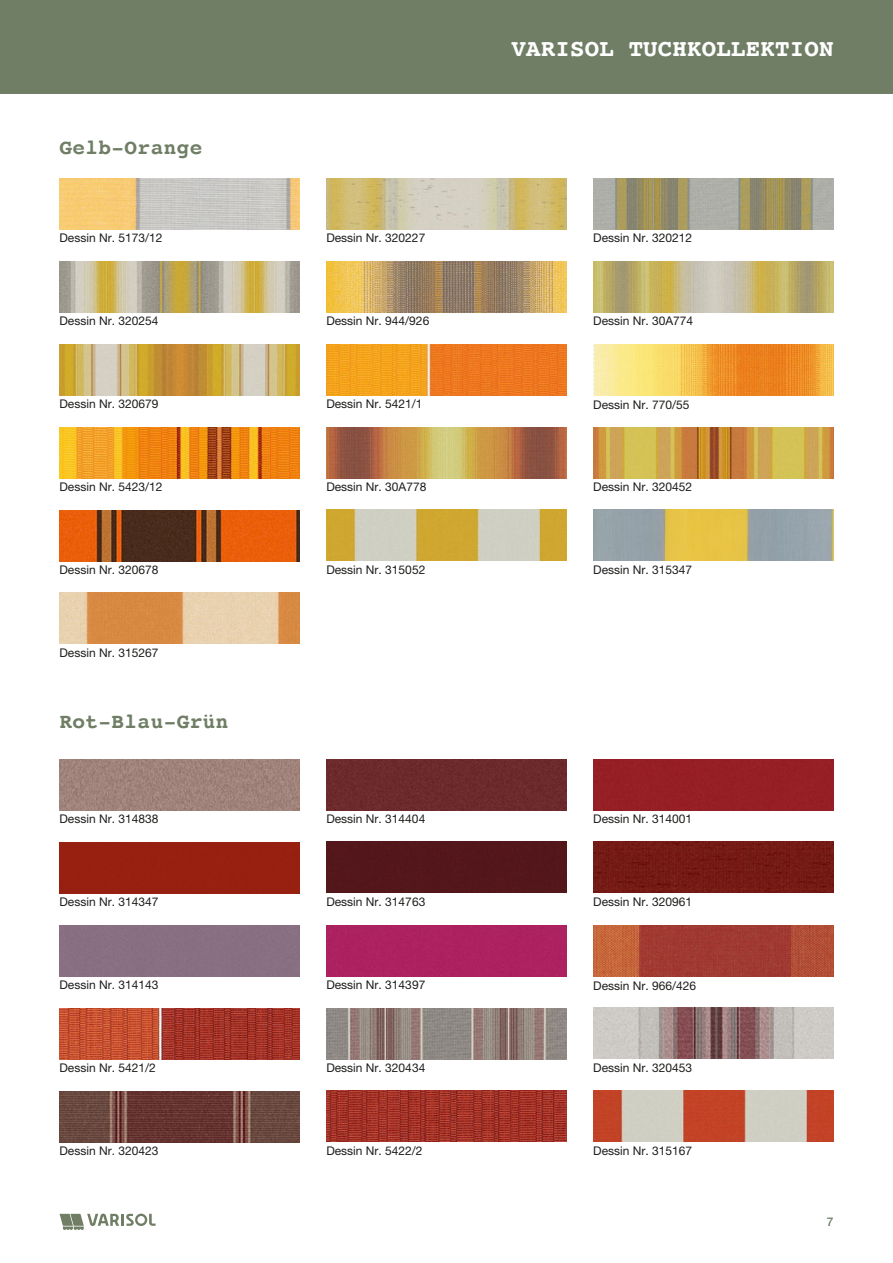
<style>
.page{position:relative;width:893px;height:1263px;background:#fff}
.page>*{position:absolute;margin:0;border:0;box-sizing:border-box;transform-origin:0 0}
.t1{font:700 24px "Courier";letter-spacing:.01em;color:#fff}
.t2{font:700 21px "Courier";letter-spacing:.02em;color:#707e66}
.t3{font:12px "Helvetica Neue LT Pro";color:#1d1d1b}
.t4{font:500 12px "Helvetica Neue LT Pro";color:#707e66}
</style>
<div class="page">
<div style="left:0;top:0;width:893px;height:94px;background:#707e66"></div>
<svg style="left:60px;top:1213px;width:96px;height:17px"></svg>
<img style="left:326px;top:261px;width:241px;height:52px">
<img style="left:60px;top:179px;width:240px;height:51px">
<img style="left:60px;top:261px;width:240px;height:52px">
<img style="left:593px;top:510px;width:240px;height:51px">
<img style="left:593px;top:926px;width:240px;height:51px">
<img style="left:593px;top:261px;width:240px;height:52px">
<img style="left:593px;top:428px;width:240px;height:51px">
<img style="left:60px;top:344px;width:240px;height:51px">
<img style="left:593px;top:179px;width:240px;height:51px">
<img style="left:593px;top:1091px;width:240px;height:51px">
<img style="left:326px;top:428px;width:241px;height:51px">
<img style="left:326px;top:510px;width:241px;height:51px">
<div style="left:326px;top:842px;width:241px;height:51px;background:#53161b"></div>
<div style="left:60px;top:842px;width:240px;height:51px;background:#982010"></div>
<div style="left:593px;top:759px;width:240px;height:51px;background:#961f25"></div>
<img style="left:326px;top:1008px;width:241px;height:51px">
<div style="left:326px;top:925px;width:241px;height:51px;background:#ad2160"></div>
<img style="left:326px;top:179px;width:241px;height:51px">
<img style="left:60px;top:510px;width:240px;height:51px">
<img style="left:326px;top:344px;width:241px;height:51px">
<img style="left:593px;top:344px;width:240px;height:51px">
<img style="left:60px;top:427px;width:240px;height:51px">
<img style="left:60px;top:593px;width:240px;height:51px">
<div style="left:326px;top:759px;width:241px;height:51px;background:#6c2a2c"></div>
<img style="left:60px;top:759px;width:240px;height:51px">
<div style="left:593px;top:842px;width:240px;height:51px;background:#741a15"></div>
<img style="left:60px;top:1008px;width:240px;height:51px">
<img style="left:326px;top:1091px;width:241px;height:51px">
<img style="left:60px;top:1091px;width:240px;height:51px">
<img style="left:593px;top:1008px;width:240px;height:51px">
<div style="left:60px;top:925px;width:240px;height:51px;background:#886f82"></div>
<h2 class="t2" style="left:60px;top:130px;width:144px">Gelb-Orange</h2>
<p class="t3" style="left:60px;top:231px;width:104px">Dessin Nr. 5173/12</p>
<p class="t3" style="left:60px;top:314px;width:100px">Dessin Nr. 320254</p>
<p class="t3" style="left:60px;top:397px;width:100px">Dessin Nr. 320679</p>
<p class="t3" style="left:60px;top:480px;width:104px">Dessin Nr. 5423/12</p>
<p class="t3" style="left:60px;top:563px;width:100px">Dessin Nr. 320678</p>
<p class="t3" style="left:60px;top:645px;width:100px">Dessin Nr. 315267</p>
<h2 class="t2" style="left:60px;top:704px;width:170px">Rot-Blau-Grün</h2>
<h1 class="t1" style="left:511px;top:29px;width:323px">VARISOL TUCHKOLLEKTION</h1>
<p class="t3" style="left:326px;top:231px;width:100px">Dessin Nr. 320227</p>
<p class="t3" style="left:593px;top:231px;width:100px">Dessin Nr. 320212</p>
<p class="t3" style="left:326px;top:314px;width:104px">Dessin Nr. 944/926</p>
<p class="t3" style="left:593px;top:314px;width:102px">Dessin Nr. 30A774</p>
<p class="t3" style="left:326px;top:397px;width:98px">Dessin Nr. 5421/1</p>
<p class="t3" style="left:593px;top:397px;width:98px">Dessin Nr. 770/55</p>
<p class="t3" style="left:326px;top:480px;width:102px">Dessin Nr. 30A778</p>
<p class="t3" style="left:326px;top:562px;width:100px">Dessin Nr. 315052</p>
<p class="t3" style="left:593px;top:480px;width:100px">Dessin Nr. 320452</p>
<p class="t3" style="left:593px;top:562px;width:100px">Dessin Nr. 315347</p>
<p class="t3" style="left:60px;top:811px;width:100px">Dessin Nr. 314838</p>
<p class="t3" style="left:326px;top:811px;width:100px">Dessin Nr. 314404</p>
<p class="t3" style="left:593px;top:811px;width:100px">Dessin Nr. 314001</p>
<p class="t3" style="left:60px;top:894px;width:100px">Dessin Nr. 314347</p>
<p class="t3" style="left:326px;top:894px;width:100px">Dessin Nr. 314763</p>
<p class="t3" style="left:593px;top:894px;width:100px">Dessin Nr. 320961</p>
<p class="t3" style="left:60px;top:978px;width:100px">Dessin Nr. 314143</p>
<p class="t3" style="left:326px;top:978px;width:100px">Dessin Nr. 314397</p>
<p class="t3" style="left:593px;top:978px;width:104px">Dessin Nr. 966/426</p>
<p class="t3" style="left:60px;top:1061px;width:98px">Dessin Nr. 5421/2</p>
<p class="t3" style="left:326px;top:1061px;width:100px">Dessin Nr. 320434</p>
<p class="t3" style="left:593px;top:1060px;width:100px">Dessin Nr. 320453</p>
<p class="t3" style="left:60px;top:1144px;width:100px">Dessin Nr. 320423</p>
<p class="t3" style="left:326px;top:1143px;width:98px">Dessin Nr. 5422/2</p>
<p class="t3" style="left:593px;top:1143px;width:100px">Dessin Nr. 315167</p>
<p class="t4" style="left:827px;top:1214px;width:8px">7</p>
</div>
